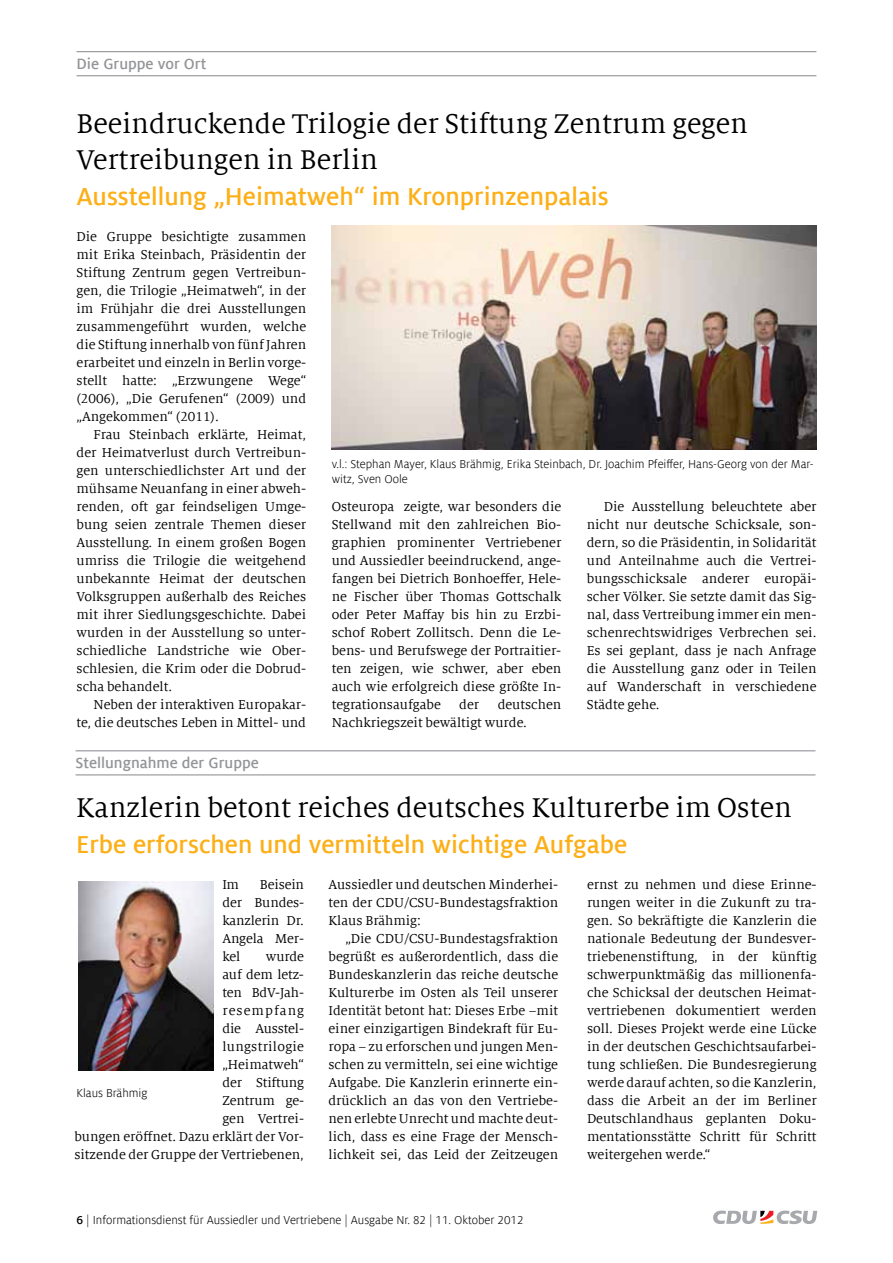
<style>
.page{position:relative;width:893px;height:1263px;background:#fff}
.page>*{position:absolute;margin:0;border:0;box-sizing:border-box;transform-origin:0 0}
.t1{font:30px/36px "Milo Serif Offc";color:#000}
.t2{font:700 27px "Milo Sans Offc";color:#fcaf17}
.t3{font:700 16.5px "Milo Sans Offc";color:#939598}
.t4{font:14.25px/18px "Milo Serif Offc";color:#000;text-align:justify}
.t5{font:12.75px/15.3px "Milo Sans Offc";color:#000}
.s1{font-weight:700}
</style>
<div class="page">
<svg style="left:713px;top:1210px;width:104px;height:14px"></svg>
<hr style="left:77px;top:51px;width:739px;height:1px;background:#939598">
<hr style="left:77px;top:75px;width:739px;height:1px;background:#939598">
<img style="left:79px;top:882px;width:135px;height:189px">
<img style="left:332px;top:226px;width:484px;height:223px">
<hr style="left:76px;top:750px;width:739px;height:1px;background:#939598">
<hr style="left:76px;top:774px;width:739px;height:1px;background:#939598">
<p class="t3" style="left:77px;top:55px;width:131px">Die Gruppe vor Ort</p>
<h1 class="t1" style="left:77px;top:107px;width:673px">Beeindruckende Trilogie der Stiftung Zentrum gegen<br>Vertreibungen in Berlin</h1>
<h2 class="t2" style="left:77px;top:182px;width:534px">Ausstellung „Heimatweh“ im Kronprinzenpalais</h2>
<p class="t4" style="left:77px;top:228px;width:231px">Die Gruppe besichtigte zusammen mit Erika Steinbach, Präsidentin der Stiftung Zentrum gegen Vertreibun&shy;gen, die Trilogie „Heimatweh“, in der im Frühjahr die drei Ausstellungen zusammengeführt wurden, welche die Stiftung innerhalb von fünf Jahren erarbeitet und einzeln in Berlin vorge&shy;stellt hatte: „Erzwungene Wege“ (2006), „Die Gerufenen“ (2009) und „Angekommen“ (2011).</p>
<p class="t4" style="left:77px;top:426px;width:231px;text-indent:17px">Frau Steinbach erklärte, Heimat, der Heimatverlust durch Vertreibun&shy;gen unterschiedlichster Art und der mühsame Neuanfang in einer abweh&shy;renden, oft gar feindseligen Umge&shy;bung seien zentrale Themen dieser Ausstellung. In einem großen Bogen umriss die Trilogie die weitgehend unbekannte Heimat der deutschen Volksgruppen außerhalb des Reiches mit ihrer Siedlungsgeschichte. Dabei wurden in der Ausstellung so unter&shy;schiedliche Landstriche wie Ober&shy;schlesien, die Krim oder die Dobrud&shy;scha behandelt.</p>
<p class="t4" style="left:77px;top:696px;width:231px;text-align:right">Neben der interaktiven Europakar&shy;te, die deutsches Leben in Mittel- und</p>
<p class="t3" style="left:76px;top:754px;width:185px">Stellungnahme der Gruppe</p>
<p class="t5" style="left:332px;top:457px;width:484px">v.l.: Stephan Mayer, Klaus Brähmig, Erika Steinbach, Dr. Joachim Pfeiffer, Hans-Georg von der Mar&shy;witz, Sven Oole</p>
<p class="t4" style="left:332px;top:498px;width:231px">Osteuropa zeigte, war besonders die Stellwand mit den zahlreichen Bio&shy;graphien prominenter Vertriebener und Aussiedler beeindruckend, ange&shy;fangen bei Dietrich Bonhoeffer, Hele&shy;ne Fischer über Thomas Gottschalk oder Peter Maffay bis hin zu Erzbi&shy;schof Robert Zollitsch. Denn die Le&shy;bens- und Berufswege der Portraitier&shy;ten zeigen, wie schwer, aber eben auch wie erfolgreich diese größte In&shy;tegrationsaufgabe</p>
<p class="t4" style="left:332px;top:696px;width:231px;text-indent:166px">deutschen<br>Nachkriegszeit bewältigt wurde.</p>
<p class="t4" style="left:459px;top:696px;width:21px">der</p>
<p class="t4" style="left:587px;top:498px;width:231px;text-indent:17px">Die Ausstellung beleuchtete aber nicht nur deutsche Schicksale, son&shy;dern, so die Präsidentin, in Solidarität und Anteilnahme auch die Vertrei&shy;bungsschicksale anderer europäi&shy;scher Völker. Sie setzte damit das Sig&shy;nal, dass Vertreibung immer ein men&shy;schenrechtswidriges Verbrechen sei.<br>Es sei geplant, dass je nach Anfrage die Ausstellung ganz oder in Teilen auf Wanderschaft in verschiedene Städte gehe.</p>
<h1 class="t1" style="left:76px;top:791px;width:717px">Kanzlerin betont reiches deutsches Kulturerbe im Osten</h1>
<h2 class="t2" style="left:76px;top:830px;width:553px">Erbe erforschen und vermitteln wichtige Aufgabe</h2>
<p class="t4" style="left:222px;top:876px;width:83px;text-indent:38px">Beisein der Bundes&shy;kanzlerin Dr.<br>Angela Mer&shy;kel</p>
<p class="t4" style="left:222px;top:876px;width:18px">Im</p>
<p class="t4" style="left:74px;top:948px;width:231px;text-align:right">wurde<br>auf dem letz-<br>ten BdV-Jah-<br>resempfang<br>die Ausstel-<br>lungstrilogie<br>„Heimatweh“<br>der Stiftung<br>Zentrum ge-<br>gen Vertrei-<br>bungen eröffnet. Dazu erklärt der Vor&shy;sitzende der Gruppe der Vertriebenen,</p>
<p class="t5" style="left:77px;top:1085px;width:73px">Klaus Brähmig</p>
<p class="t4" style="left:328px;top:876px;width:231px">Aussiedler und deutschen Minderhei&shy;ten der CDU/CSU-Bundestagsfraktion Klaus Brähmig:</p>
<p class="t4" style="left:328px;top:930px;width:231px;text-indent:17px">„Die CDU/CSU-Bundestagsfraktion begrüßt es außerordentlich, dass die Bundeskanzlerin das reiche deutsche Kulturerbe im Osten als Teil unserer Identität betont hat: Dieses Erbe –mit einer einzigartigen Bindekraft für Eu&shy;ropa – zu erforschen und jungen Men&shy;schen zu vermitteln, sei eine wichtige Aufgabe. Die Kanzlerin erinnerte ein&shy;drücklich an das von den Vertriebe&shy;nen erlebte Unrecht und machte deut&shy;lich, dass es eine Frage der Mensch&shy;lichkeit sei, das Leid der Zeitzeugen</p>
<p class="t5" style="left:77px;top:1212px;width:449px"><span class="s1">6</span> | Informationsdienst für Aussiedler und Vertriebene | Ausgabe Nr. 82 | 11. Oktober 2012</p>
<p class="t4" style="left:587px;top:876px;width:231px">ernst zu nehmen und diese Erinne&shy;rungen weiter in die Zukunft zu tra&shy;gen. So bekräftigte die Kanzlerin die nationale Bedeutung der Bundesver&shy;triebenenstiftung, in der künftig schwerpunktmäßig das millionenfa&shy;che Schicksal der deutschen Heimat&shy;vertriebenen dokumentiert werden soll. Dieses Projekt werde eine Lücke in der deutschen Geschichtsaufarbei&shy;tung schließen. Die Bundesregierung werde darauf achten, so die Kanzlerin, dass die Arbeit an der im Berliner Deutschlandhaus geplanten Doku&shy;mentationsstätte Schritt für Schritt weitergehen werde.“</p>
</div>
